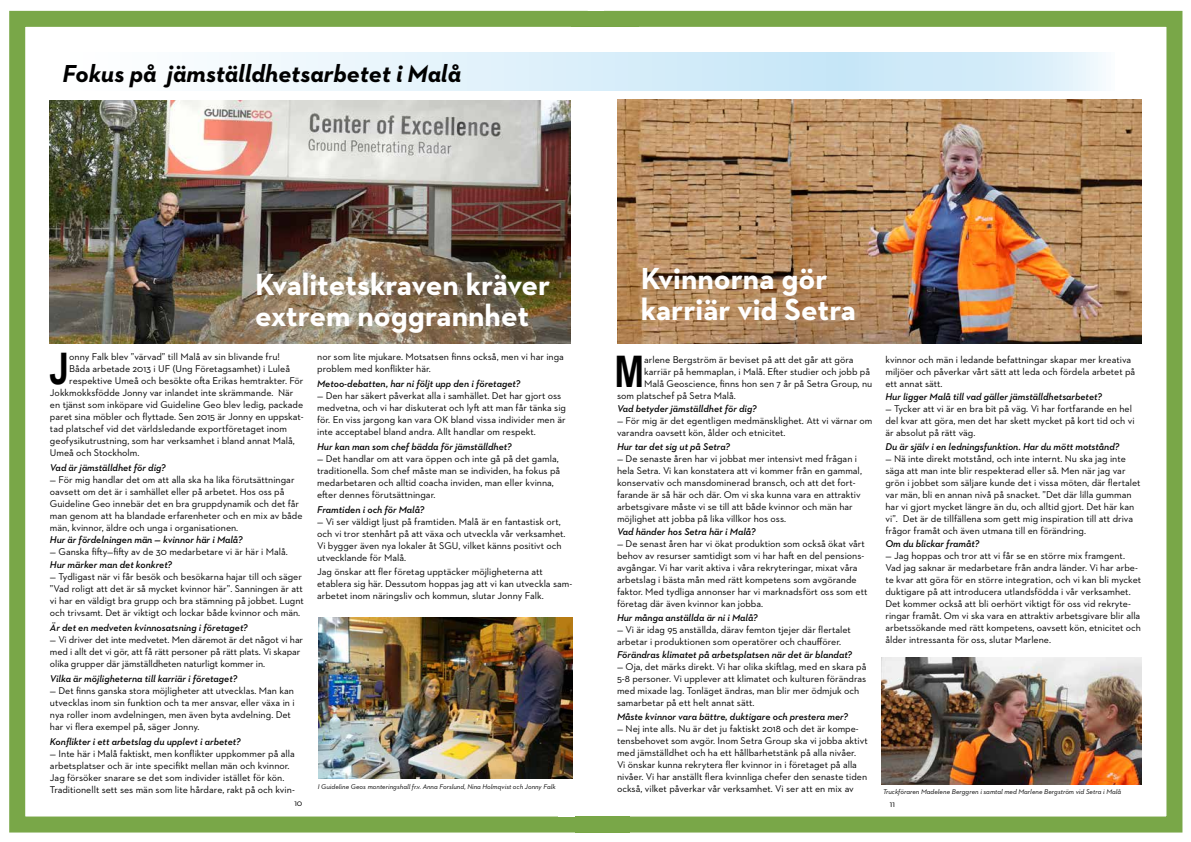
<style>
.page{position:relative;width:1191px;height:842px;background:#fff}
.page>*{position:absolute;margin:0;border:0;box-sizing:border-box;transform-origin:0 0}
.t1{font:700 43.5px "Arial Narrow";color:#000}
.t2{font:700 31px/31px "Neutraface 2 Text";color:#fff}
.t3{font:italic 700 25px "Neutraface 2 Text";color:#000}
.t4{font:10px/12px "Neutraface 2 Text";color:#000}
.t5{font:italic 600 10px "Neutraface 2 Text";color:#000}
.t6{font:9px "Neutraface 2 Text";color:#000}
.t7{font:italic 7px "Neutraface 2 Text";color:#000}
</style>
<div class="page">
<div style="left:9px;top:11px;width:578px;height:821px;border:16px solid #79a748"></div>
<div style="left:604px;top:11px;width:578px;height:821px;border:16px solid #79a748"></div>
<div style="left:558px;top:27px;width:70px;height:789px;background:#fff"></div>
<div style="left:584px;top:11px;width:54px;height:16px;background:#79a748"></div>
<div style="left:575px;top:816px;width:55px;height:16px;background:#79a748"></div>
<img style="left:50px;top:101px;width:521px;height:243px">
<img style="left:318px;top:617px;width:254px;height:162px">
<img style="left:617px;top:99px;width:524px;height:245px">
<img style="left:882px;top:657px;width:259px;height:127px">
<svg style="left:231px;top:53px;width:871px;height:38px;background:#daeffa"></svg>
<h3 class="t3" style="left:62px;top:57px;width:400px">Fokus på jämställdhetsarbetet i Malå</h3>
<h2 class="t2" style="left:255px;top:269px;width:297px">Kvalitetskraven kräver extrem noggrannhet</h2>
<h1 class="t1" style="left:49px;top:336px;width:21px">J</h1>
<p class="t4" style="left:69px;top:350px;width:212px">onny Falk blev ”värvad” till Malå av sin blivande fru!</p>
<p class="t4" style="left:69px;top:362px;width:222px">Båda arbetade 2013 i UF (Ung Företagsamhet) i Luleå</p>
<p class="t4" style="left:69px;top:374px;width:236px">respektive Umeå och besökte ofta Erikas hemtrakter. För</p>
<p class="t4" style="left:50px;top:386px;width:245px">Jokkmokksfödde Jonny var inlandet inte skrämmande. När</p>
<p class="t4" style="left:50px;top:398px;width:255px">en tjänst som inköpare vid Guideline Geo blev ledig, packade</p>
<p class="t4" style="left:50px;top:410px;width:255px">paret sina möbler och flyttade. Sen 2015 är Jonny en uppskat-</p>
<p class="t4" style="left:50px;top:422px;width:239px">tad platschef vid det världsledande exportföretaget inom</p>
<p class="t4" style="left:50px;top:434px;width:246px">geofysikutrustning, som har verksamhet i bland annat Malå,</p>
<p class="t4" style="left:50px;top:446px;width:91px">Umeå och Stockholm.</p>
<p class="t5" style="left:50px;top:461px;width:117px">Vad är jämställdhet för dig?</p>
<p class="t4" style="left:50px;top:473px;width:254px">— För mig handlar det om att alla ska ha lika förutsättningar oavsett om det är i samhället eller på arbetet. Hos oss på Guideline Geo innebär det en bra gruppdynamik och det får man genom att ha blandade erfarenheter och en mix av både män, kvinnor, äldre och unga i organisationen.</p>
<p class="t5" style="left:50px;top:533px;width:194px">Hur är fördelningen män — kvinnor här i Malå?</p>
<p class="t4" style="left:50px;top:545px;width:239px">— Ganska fifty—fifty av de 30 medarbetare vi är här i Malå.</p>
<p class="t5" style="left:50px;top:559px;width:124px">Hur märker man det konkret?</p>
<p class="t4" style="left:50px;top:571px;width:255px">— Tydligast när vi får besök och besökarna hajar till och säger ”Vad roligt att det är så mycket kvinnor här”. Sanningen är att vi har en väldigt bra grupp och bra stämning på jobbet. Lugnt och trivsamt. Det är viktigt och lockar både kvinnor och män.</p>
<p class="t5" style="left:50px;top:621px;width:199px">Är det en medveten kvinnosatsning i företaget?</p>
<p class="t4" style="left:50px;top:634px;width:255px">— Vi driver det inte medvetet. Men däremot är det något vi har med i allt det vi gör, att få rätt personer på rätt plats. Vi skapar olika grupper där jämställdheten naturligt kommer in.</p>
<p class="t5" style="left:50px;top:672px;width:189px">Vilka är möjligheterna till karriär i företaget?</p>
<p class="t4" style="left:50px;top:684px;width:246px">— Det finns ganska stora möjligheter att utvecklas. Man kan utvecklas inom sin funktion och ta mer ansvar, eller växa in i nya roller inom avdelningen, men även byta avdelning. Det har vi flera exempel på, säger Jonny.</p>
<p class="t5" style="left:50px;top:735px;width:192px">Konflikter i ett arbetslag du upplevt i arbetet?</p>
<p class="t4" style="left:50px;top:747px;width:246px">— Inte här i Malå faktiskt, men konflikter uppkommer på alla arbetsplatser och är inte specifikt mellan män och kvinnor.<br>Jag försöker snarare se det som individer istället för kön.<br>Traditionellt sett ses män som lite hårdare, rakt på och kvin-</p>
<p class="t4" style="left:317px;top:350px;width:248px">nor som lite mjukare. Motsatsen finns också, men vi har inga problem med konflikter här.</p>
<p class="t5" style="left:317px;top:377px;width:205px">Metoo-debatten, har ni följt upp den i företaget?</p>
<p class="t4" style="left:317px;top:389px;width:250px">— Den har säkert påverkat alla i samhället. Det har gjort oss medvetna, och vi har diskuterat och lyft att man får tänka sig för. En viss jargong kan vara OK bland vissa individer men är inte acceptabel bland andra. Allt handlar om respekt.</p>
<p class="t5" style="left:317px;top:440px;width:196px">Hur kan man som chef bädda för jämställdhet?</p>
<p class="t4" style="left:317px;top:452px;width:245px">— Det handlar om att vara öppen och inte gå på det gamla, traditionella. Som chef måste man se individen, ha fokus på medarbetaren och alltid coacha inviden, man eller kvinna, efter dennes förutsättningar.</p>
<p class="t5" style="left:317px;top:503px;width:109px">Framtiden i och för Malå?</p>
<p class="t4" style="left:317px;top:515px;width:250px">— Vi ser väldigt ljust på framtiden. Malå är en fantastisk ort, och vi tror stenhårt på att växa och utveckla vår verksamhet.<br>Vi bygger även nya lokaler åt SGU, vilket känns positivt och utvecklande för Malå.</p>
<p class="t4" style="left:317px;top:566px;width:257px">Jag önskar att fler företag upptäcker möjligheterna att etablera sig här. Dessutom hoppas jag att vi kan utveckla sam&shy;arbetet inom näringsliv och kommun, slutar Jonny Falk.</p>
<p class="t7" style="left:318px;top:782px;width:239px">I Guideline Geos monteringshall fr.v. Anna Forslund, Nina Holmqvist och Jonny Falk</p>
<h2 class="t2" style="left:641px;top:262px;width:217px">Kvinnorna gör karriär vid Setra</h2>
<h1 class="t1" style="left:614px;top:339px;width:31px">M</h1>
<p class="t4" style="left:644px;top:353px;width:211px">arlene Bergström är beviset på att det går att göra</p>
<p class="t4" style="left:644px;top:365px;width:227px">karriär på hemmaplan, i Malå. Efter studier och jobb på</p>
<p class="t4" style="left:644px;top:377px;width:229px">Malå Geoscience, finns hon sen 7 år på Setra Group, nu</p>
<p class="t4" style="left:617px;top:389px;width:120px">som platschef på Setra Malå.</p>
<p class="t5" style="left:617px;top:403px;width:141px">Vad betyder jämställdhet för dig?</p>
<p class="t4" style="left:617px;top:415px;width:257px">— För mig är det egentligen medmänsklighet. Att vi värnar om varandra oavsett kön, ålder och etnicitet.</p>
<p class="t5" style="left:617px;top:440px;width:114px">Hur tar det sig ut på Setra?</p>
<p class="t4" style="left:617px;top:452px;width:246px">— De senaste åren har vi jobbat mer intensivt med frågan i hela Setra. Vi kan konstatera att vi kommer från en gammal, konservativ och mansdominerad bransch, och att det fort&shy;farande är så här och där. Om vi ska kunna vara en attraktiv arbetsgivare måste vi se till att både kvinnor och män har möjlighet att jobba på lika villkor hos oss.</p>
<p class="t5" style="left:617px;top:525px;width:140px">Vad händer hos Setra här i Malå?</p>
<p class="t4" style="left:617px;top:538px;width:252px">— De senast åren har vi ökat produktion som också ökat vårt behov av resurser samtidigt som vi har haft en del pensions&shy;avgångar. Vi har varit aktiva i våra rekryteringar, mixat våra arbetslag i bästa mån med rätt kompetens som avgörande faktor. Med tydliga annonser har vi marknadsfört oss som ett företag där även kvinnor kan jobba.</p>
<p class="t5" style="left:617px;top:611px;width:142px">Hur många anställda är ni i Malå?</p>
<p class="t4" style="left:617px;top:623px;width:235px">— Vi är idag 95 anställda, därav femton tjejer där flertalet arbetar i produktionen som operatörer och chaufförer.</p>
<p class="t5" style="left:617px;top:648px;width:237px">Förändras klimatet på arbetsplatsen när det är blandat?</p>
<p class="t4" style="left:617px;top:660px;width:251px">— Oja, det märks direkt. Vi har olika skiftlag, med en skara på 5-8 personer. Vi upplever att klimatet och kulturen förändras med mixade lag. Tonläget ändras, man blir mer ödmjuk och samarbetar på ett helt annat sätt.</p>
<p class="t5" style="left:617px;top:710px;width:233px">Måste kvinnor vara bättre, duktigare och prestera mer?</p>
<p class="t4" style="left:617px;top:722px;width:252px">— Nej inte alls. Nu är det ju faktiskt 2018 och det är kompe&shy;tensbehovet som avgör. Inom Setra Group ska vi jobba aktivt med jämställdhet och ha ett hållbarhetstänk på alla nivåer.<br>Vi önskar kunna rekrytera fler kvinnor in i företaget på alla nivåer. Vi har anställt flera kvinnliga chefer den senaste tiden också, vilket påverkar vår verksamhet. Vi ser att en mix av</p>
<p class="t4" style="left:885px;top:353px;width:251px">kvinnor och män i ledande befattningar skapar mer kreativa miljöer och påverkar vårt sätt att leda och fördela arbetet på ett annat sätt.</p>
<p class="t5" style="left:885px;top:391px;width:218px">Hur ligger Malå till vad gäller jämställdhetsarbetet?</p>
<p class="t4" style="left:885px;top:403px;width:251px">— Tycker att vi är en bra bit på väg. Vi har fortfarande en hel del kvar att göra, men det har skett mycket på kort tid och vi är absolut på rätt väg.</p>
<p class="t5" style="left:885px;top:440px;width:235px">Du är själv i en ledningsfunktion. Har du mött motstånd?</p>
<p class="t4" style="left:885px;top:452px;width:256px">— Nä inte direkt motstånd, och inte internt. Nu ska jag inte säga att man inte blir respekterad eller så. Men när jag var grön i jobbet som säljare kunde det i vissa möten, där flertalet var män, bli en annan nivå på snacket. ”Det där lilla gumman har vi gjort mycket längre än du, och alltid gjort. Det här kan vi”. Det är de tillfällena som gett mig inspiration till att driva frågor framåt och även utmana till en förändring.</p>
<p class="t5" style="left:885px;top:537px;width:95px">Om du blickar framåt?</p>
<p class="t4" style="left:885px;top:550px;width:257px">— Jag hoppas och tror att vi får se en större mix framgent.<br>Vad jag saknar är medarbetare från andra länder. Vi har arbe&shy;te kvar att göra för en större integration, och vi kan bli mycket duktigare på att introducera utlandsfödda i vår verksamhet.<br>Det kommer också att bli oerhört viktigt för oss vid rekryte&shy;ringar framåt. Om vi ska vara en attraktiv arbetsgivare blir alla arbetssökande med rätt kompetens, oavsett kön, etnicitet och ålder intressanta för oss, slutar Marlene.</p>
<p class="t7" style="left:883px;top:787px;width:240px">Truckföraren Madelene Berggren i samtal med Marlene Bergström vid Setra i Malå</p>
<p class="t6" style="left:294px;top:798px;width:10px">10</p>
<p class="t6" style="left:890px;top:798px;width:7px">11</p>
</div>
